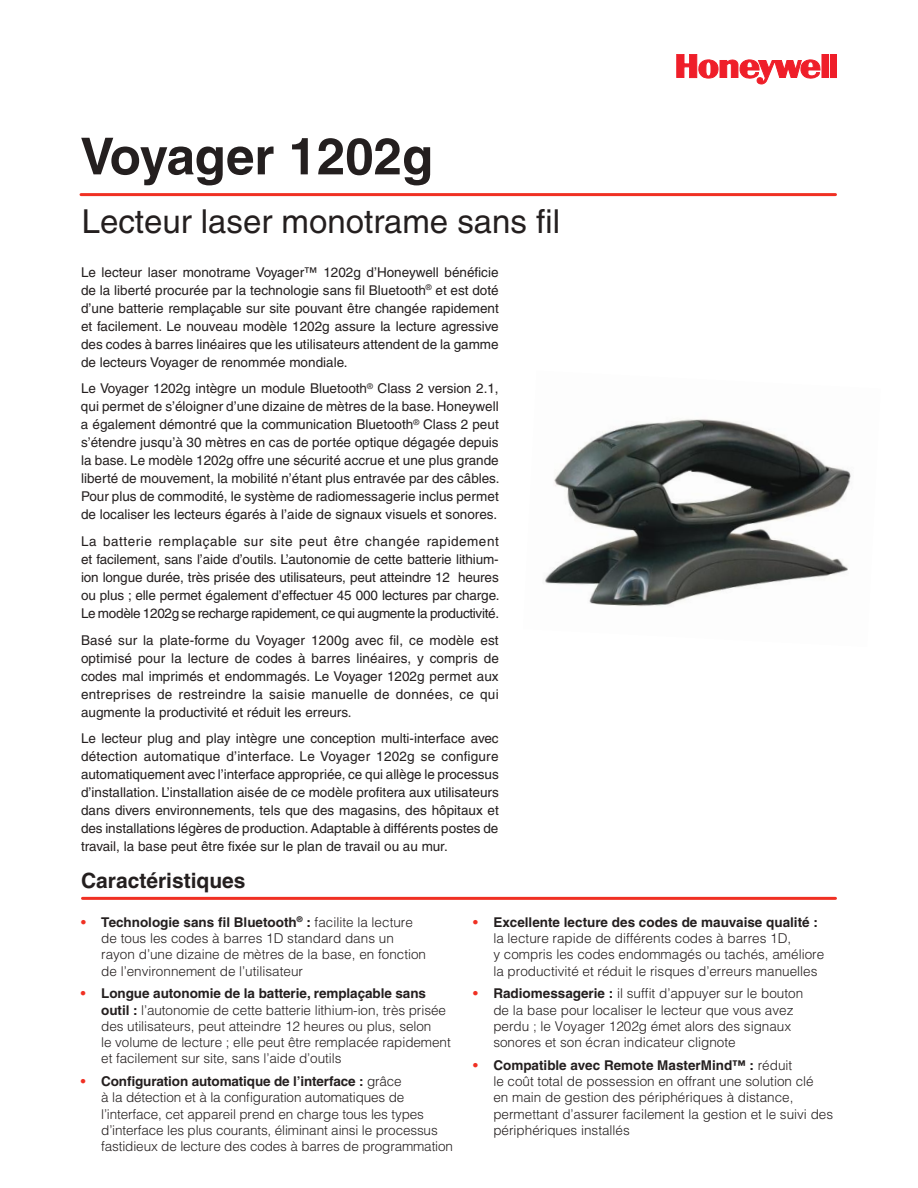
<style>
.page{position:relative;width:918px;height:1188px;background:#fff}
.page>*{position:absolute;margin:0;border:0;box-sizing:border-box;transform-origin:0 0}
.t1{font:700 51px "Helvetica";color:#241f1f}
.t2{font:33px "Helvetica";color:#241f1f}
.t3{font:700 21px "Helvetica";color:#241f1f}
.t4{font:13.5px/18px "Helvetica";color:#241f1f;text-align:justify}
.t5{font:300 13.5px/16.2px "Helvetica";color:#241f1f}
.s1{font-weight:700;color:#f03023}
.s2{font-weight:700}
</style>
<div class="page">
<svg style="left:677px;top:54px;width:144px;height:30px"></svg>
<div style="left:822px;top:54px;width:6px;height:24px;background:#ef1e29"></div>
<div style="left:822px;top:54px;width:7px;height:24px;border:1px solid #ef1e29"></div>
<div style="left:830px;top:54px;width:7px;height:24px;background:#ef1e29"></div>
<hr style="left:81px;top:193px;width:755px;height:3px;background:#f03023">
<hr style="left:82px;top:897px;width:754px;height:3px;background:#f03023">
<img style="left:545px;top:419px;width:306px;height:188px">
<h1 class="t1" style="left:80px;top:125px;width:354px">Voyager 1202g</h1>
<h2 class="t2" style="left:82px;top:202px;width:480px">Lecteur laser monotrame sans fil</h2>
<p class="t4" style="left:81px;top:263px;width:419px">Le lecteur laser monotrame Voyager™ 1202g d’Honeywell bénéficie de la liberté procurée par la technologie sans fil Bluetooth<sup>®</sup> et est doté d’une batterie remplaçable sur site pouvant être changée rapidement et facilement. Le nouveau modèle 1202g assure la lecture agressive des codes à barres linéaires que les utilisateurs attendent de la gamme de lecteurs Voyager de renommée mondiale.</p>
<p class="t4" style="left:81px;top:380px;width:420px">Le Voyager 1202g intègre un module Bluetooth<sup>®</sup> Class 2 version 2.1, qui permet de s’éloigner d’une dizaine de mètres de la base. Honeywell a également démontré que la communication Bluetooth<sup>®</sup> Class 2 peut s’étendre jusqu’à 30 mètres en cas de portée optique dégagée depuis la base. Le modèle 1202g offre une sécurité accrue et une plus grande liberté de mouvement, la mobilité n’étant plus entravée par des câbles.<br>Pour plus de commodité, le système de radiomessagerie inclus permet de localiser les lecteurs égarés à l’aide de signaux visuels et sonores.</p>
<p class="t4" style="left:81px;top:532px;width:420px">La batterie remplaçable sur site peut être changée rapidement et facilement, sans l’aide d’outils. L’autonomie de cette batterie lithium&shy;ion longue durée, très prisée des utilisateurs, peut atteindre 12 heures ou plus ; elle permet également d’effectuer 45 000 lectures par charge.<br>Le modèle 1202g se recharge rapidement, ce qui augmente la productivité.</p>
<p class="t4" style="left:81px;top:631px;width:419px">Basé sur la plate-forme du Voyager 1200g avec fil, ce modèle est optimisé pour la lecture de codes à barres linéaires, y compris de codes mal imprimés et endommagés. Le Voyager 1202g permet aux entreprises de restreindre la saisie manuelle de données, ce qui augmente la productivité et réduit les erreurs.</p>
<p class="t4" style="left:81px;top:729px;width:419px">Le lecteur plug and play intègre une conception multi-interface avec détection automatique d’interface. Le Voyager 1202g se configure automatiquement avec l’interface appropriée, ce qui allège le processus d’installation. L’installation aisée de ce modèle profitera aux utilisateurs dans divers environnements, tels que des magasins, des hôpitaux et des installations légères de production. Adaptable à différents postes de travail, la base peut être fixée sur le plan de travail ou au mur.</p>
<h3 class="t3" style="left:81px;top:868px;width:166px">Caractéristiques</h3>
<p class="t5" style="left:101px;top:914px;width:326px;text-indent:-20px"><span class="s1">•</span> <span class="s2">Technologie sans fil Bluetooth</span><sup>®</sup> <span class="s2">:</span> facilite la lecture de tous les codes à barres 1D standard dans un rayon d’une dizaine de mètres de la base, en fonction de l’environnement de l’utilisateur</p>
<p class="t5" style="left:101px;top:985px;width:351px;text-indent:-20px"><span class="s1">•</span> <span class="s2">Longue autonomie de la batterie, remplaçable sans outil :</span> l’autonomie de cette batterie lithium-ion, très prisée des utilisateurs, peut atteindre 12 heures ou plus, selon<br>le volume de lecture ; elle peut être remplacée rapidement et facilement sur site, sans l’aide d’outils</p>
<p class="t5" style="left:101px;top:1073px;width:353px;text-indent:-20px"><span class="s1">•</span> <span class="s2">Configuration automatique de l’interface :</span> grâce<br>à la détection et à la configuration automatiques de l’interface, cet appareil prend en charge tous les types d’interface les plus courants, éliminant ainsi le processus fastidieux de lecture des codes à barres de programmation</p>
<p class="t5" style="left:493px;top:914px;width:332px;text-indent:-20px"><span class="s1">•</span> <span class="s2">Excellente lecture des codes de mauvaise qualité : </span>la lecture rapide de différents codes à barres 1D,<br>y compris les codes endommagés ou tachés, améliore la productivité et réduit le risques d’erreurs manuelles</p>
<p class="t5" style="left:493px;top:985px;width:311px;text-indent:-20px"><span class="s1">•</span> <span class="s2">Radiomessagerie :</span> il suffit d’appuyer sur le bouton de la base pour localiser le lecteur que vous avez perdu ; le Voyager 1202g émet alors des signaux sonores et son écran indicateur clignote</p>
<p class="t5" style="left:493px;top:1057px;width:341px;text-indent:-20px"><span class="s1">•</span> <span class="s2">Compatible avec Remote MasterMind™ :</span> réduit<br>le coût total de possession en offrant une solution clé<br>en main de gestion des périphériques à distance, permettant d’assurer facilement la gestion et le suivi des périphériques installés</p>
</div>
